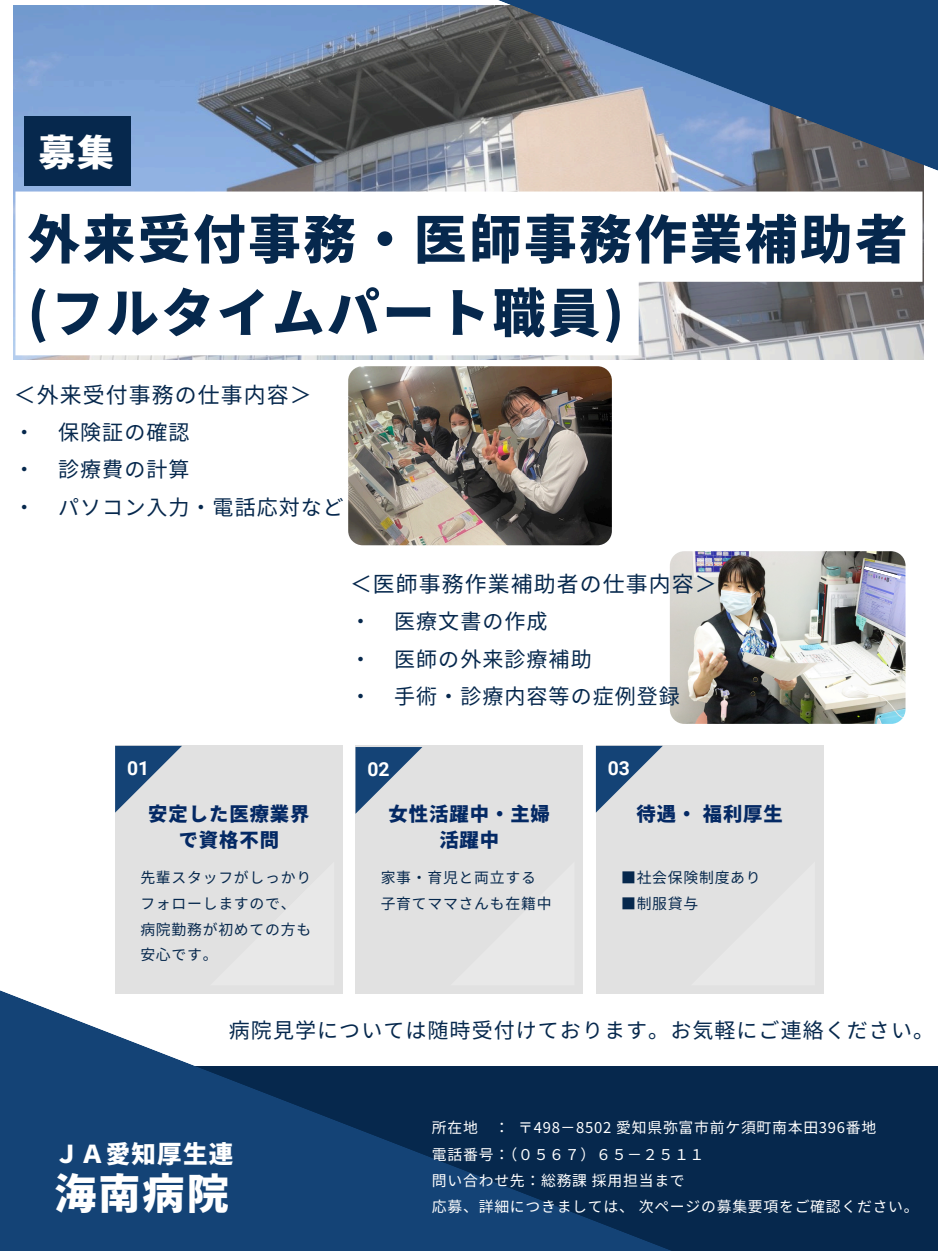
<style>
.page{position:relative;width:938px;height:1251px;background:#fff}
.page>*{position:absolute;margin:0;border:0;box-sizing:border-box;transform-origin:0 0}
.t1{font:900 52.5px/73.5px "Noto Sans JP";letter-spacing:.05em;color:#06284d}
.t2{font:900 42px "Noto Sans JP";color:#fff}
.t3{font:900 36.75px "Noto Sans JP";color:#fff}
.t4{font:900 24.5px "Noto Sans JP";letter-spacing:.05em;color:#fff}
.t5{font:21.88px "Noto Sans JP";letter-spacing:.05em;color:#06284d}
.t6{font:21px/37.4px "Noto Sans JP";letter-spacing:.05em;color:#06284d}
.t7{font:900 19.34px/26.7px "Noto Sans JP";letter-spacing:.05em;color:#042964;text-align:center}
.t8{font:700 19.34px "Roboto";color:#fff}
.t9{font:14.88px/26.2px "Noto Sans JP";letter-spacing:.05em;color:#fff}
.t10{font:14.88px/25.6px "Noto Sans JP";letter-spacing:.05em;color:#06284d}
</style>
<div class="page">
<div style="left:0;top:1066px;width:937px;height:184px;background:#06284d"></div>
<svg style="left:0;top:955px;width:791px;height:295px"></svg>
<img style="left:14px;top:5px;width:909px;height:355px">
<svg style="left:277px;top:0;width:660px;height:256px;background:#5f7188"></svg>
<img style="left:348px;top:366px;width:263px;height:179px;border-radius:14px">
<div style="left:355px;top:745px;width:228px;height:248px;background:#e1e1e1"></div>
<div style="left:595px;top:745px;width:228px;height:248px;background:#e1e1e1"></div>
<div style="left:115px;top:745px;width:227px;height:248px;background:#e1e1e1"></div>
<svg style="left:115px;top:745px;width:67px;height:67px"></svg>
<svg style="left:355px;top:747px;width:67px;height:66px"></svg>
<svg style="left:595px;top:745px;width:67px;height:67px"></svg>
<img style="left:669px;top:551px;width:236px;height:172px;border-radius:14px">
<svg style="left:863px;top:566px;width:37px;height:13px"></svg>
<svg style="left:15px;top:191px;width:907px;height:164px"></svg>
<div style="left:24px;top:116px;width:106px;height:69px;background:#06284d"></div>
<h3 class="t3" style="left:39px;top:123px;width:77px">募集</h3>
<h1 class="t1" style="left:28px;top:200px;width:881px">外来受付事務・医師事務作業補助者(フルタイムパート職員)</h1>
<h3 class="t5" style="left:14px;top:377px;width:299px">＜外来受付事務の仕事内容＞</h3>
<h3 class="t6" style="left:14px;top:412px;width:331px">・ 保険証の確認<br>・ 診療費の計算<br>・ パソコン入力・電話応対など</h3>
<h3 class="t5" style="left:350px;top:566px;width:368px">＜医師事務作業補助者の仕事内容＞</h3>
<h3 class="t6" style="left:350px;top:601px;width:331px">・ 医療文書の作成<br>・ 医師の外来診療補助<br>・ 手術・診療内容等の症例登録</h3>
<h3 class="t8" style="left:127px;top:756px;width:24px">01</h3>
<h3 class="t8" style="left:367px;top:757px;width:24px">02</h3>
<h3 class="t8" style="left:607px;top:756px;width:24px">03</h3>
<h3 class="t7" style="left:148px;top:799px;width:163px">安定した医療業界で資格不問</h3>
<h3 class="t7" style="left:388px;top:799px;width:163px">女性活躍中・主婦活躍中</h3>
<h3 class="t7" style="left:636px;top:799px;width:147px">待遇・福利厚生</h3>
<p class="t10" style="left:140px;top:864px;width:172px">先輩スタッフがしっかりフォローしますので、病院勤務が初めての方も安心です。</p>
<p class="t10" style="left:380px;top:864px;width:172px">家事・育児と両立する子育てママさんも在籍中</p>
<p class="t10" style="left:621px;top:864px;width:141px">■社会保険制度あり</p>
<p class="t10" style="left:621px;top:889px;width:79px">■制服貸与</p>
<h3 class="t6" style="left:229px;top:1010px;width:706px">病院見学については随時受付けております。お気軽にご連絡ください。</h3>
<h3 class="t4" style="left:54px;top:1134px;width:180px">ＪＡ愛知厚生連</h3>
<h2 class="t2" style="left:54px;top:1160px;width:176px">海南病院</h2>
<p class="t9" style="left:432px;top:1113px;width:488px">所在地 ：〒498－ 8502 愛知県弥富市前ケ須町南本田396番地<br>電話番号：（０５６７）６５－２５１１<br>問い合わせ先：総務課採用担当まで<br>応募、詳細につきましては、次ページの募集要項をご確認ください。</p>
</div>
